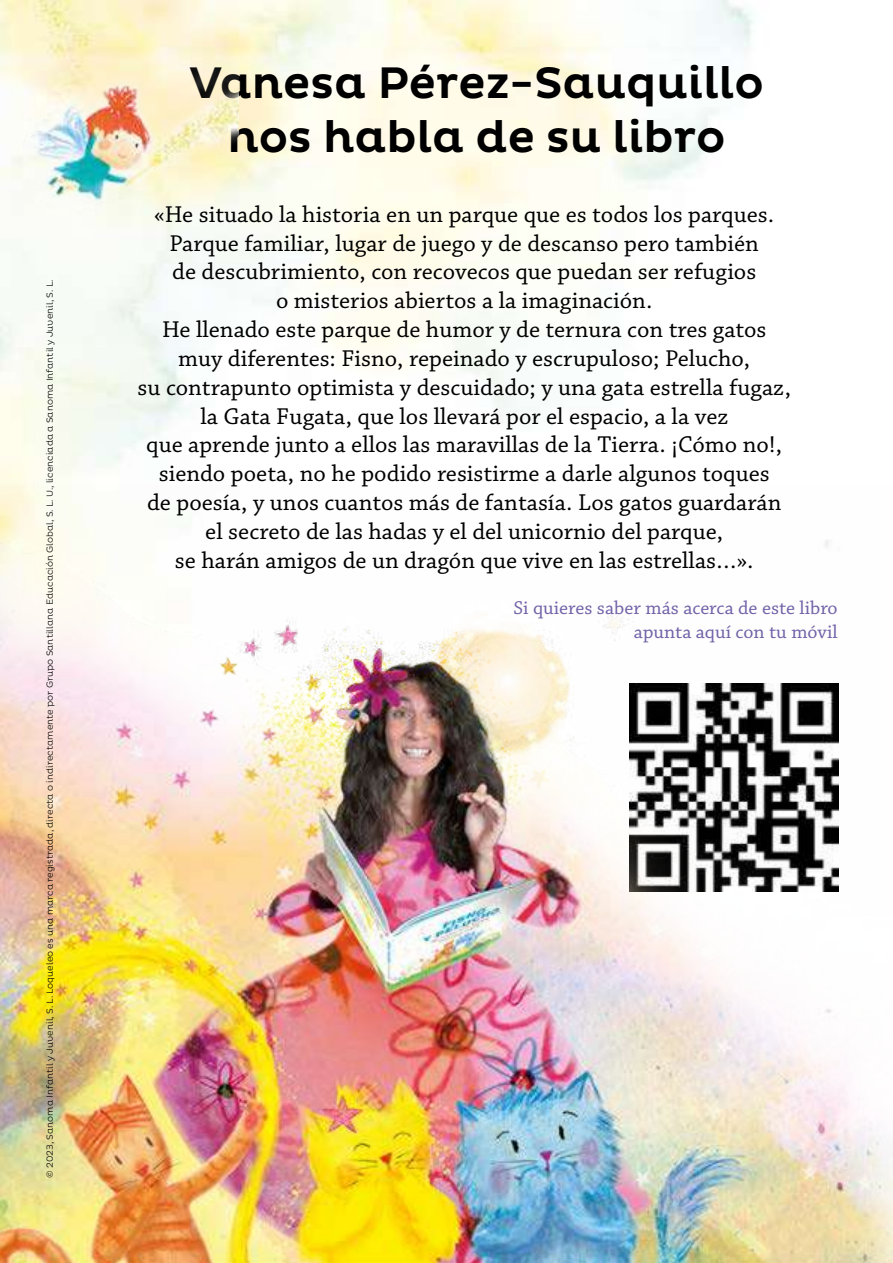
<style>
.page{position:relative;width:893px;height:1263px;background:#fff}
.page>*{position:absolute;margin:0;border:0;box-sizing:border-box;transform-origin:0 0}
.t1{font:500 45px/54px "Pluto";color:#000;text-align:center}
.t2{font:24px/28.8px "Chaparral Pro Capt";color:#000;text-align:center}
.t3{font:19.5px/23.4px "Chaparral Pro Capt";color:#7263a9;text-align:right}
.t4{font:300 9px "Pluto";color:#000}
</style>
<div class="page">
<img style="left:0;top:0;width:239px;height:344px">
<img style="left:0;top:486px;width:893px;height:777px">
<p class="t4" style="left:45px;top:1178px;width:900px;rotate:-90deg">© 2023, Sanoma Infantil y Juvenil, S. L. Loqueleo es una marca registrada, directa o indirectamente por Grupo Santillana Educación Global, S. L. U., licenciada a Sanoma Infantil y Juvenil, S. L.</p>
<h1 class="t1" style="left:189px;top:57px;width:576px">Vanesa Pérez-Sauquillo nos habla de su libro</h1>
<p class="t2" style="left:137px;top:201px;width:655px">«He situado la historia en un parque que es todos los parques.<br>Parque familiar, lugar de juego y de descanso pero también<br>de descubrimiento, con recovecos que puedan ser refugios<br>o misterios abiertos a la imaginación.<br>He llenado este parque de humor y de ternura con tres gatos muy diferentes: Fisno, repeinado y escrupuloso; Pelucho,<br>su contrapunto optimista y descuidado; y una gata estrella fugaz, la Gata Fugata, que los llevará por el espacio, a la vez<br>que aprende junto a ellos las maravillas de la Tierra. ¡Cómo no!, siendo poeta, no he podido resistirme a darle algunos toques<br>de poesía, y unos cuantos más de fantasía. Los gatos guardarán el secreto de las hadas y el del unicornio del parque,<br>se harán amigos de un dragón que vive en las estrellas…».</p>
<p class="t3" style="left:513px;top:597px;width:326px">Si quieres saber más acerca de este libro apunta aquí con tu móvil</p>
</div>
